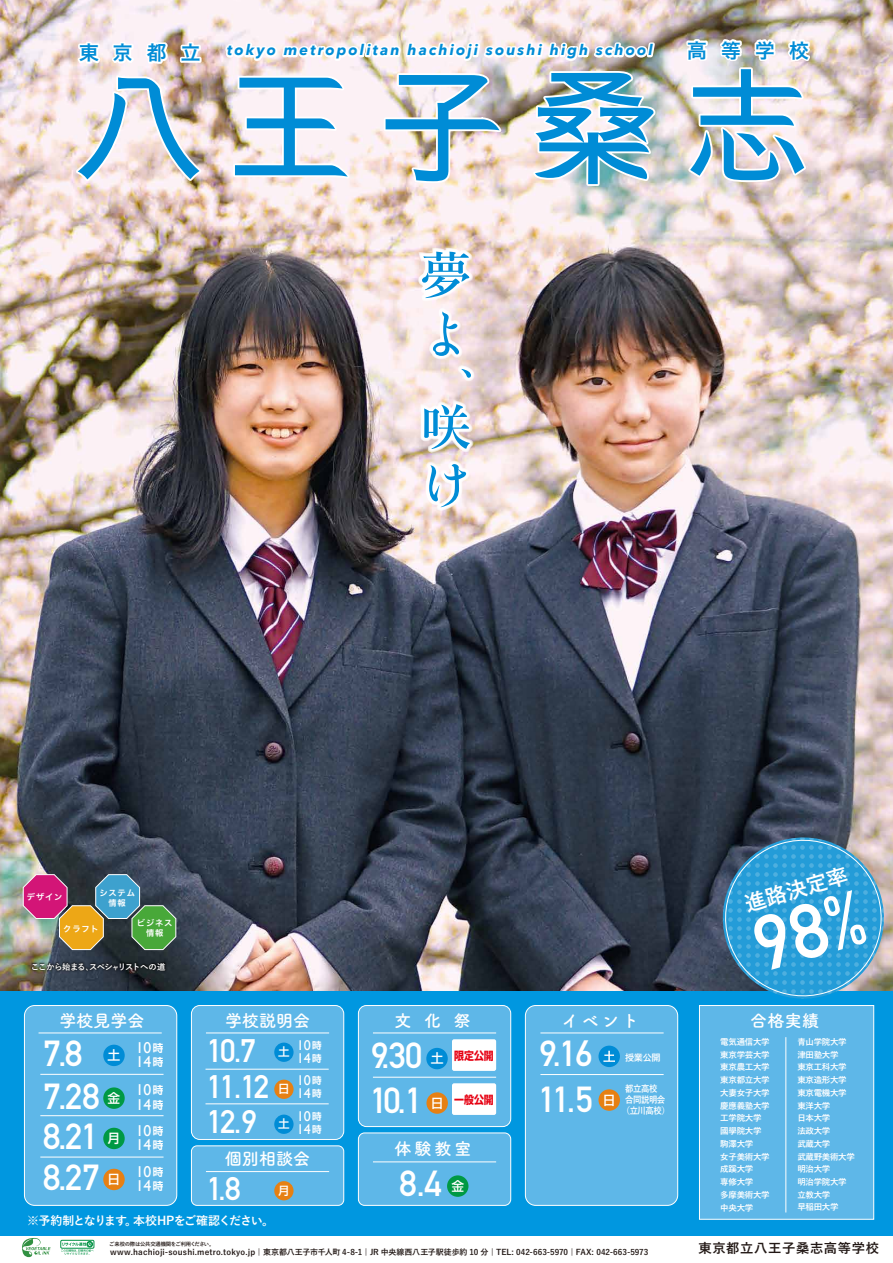
<style>
.page{position:relative;width:893px;height:1263px;background:#fff}
.page>*{position:absolute;margin:0;border:0;box-sizing:border-box;transform-origin:0 0}
.t1{font:700 35.7px/46px "DIN Alternate";letter-spacing:-.035em;color:#fff}
.t2{font:700 32.17px/35.6px "DIN Alternate";letter-spacing:-.08em;color:#fff}
.t3{font:700 21.23px "Yu Go";color:#fff}
.t4{font:19.73px "Hira Kaku Pro W6";letter-spacing:.72em;color:#008cd6}
.t5{font:17.02px "Tsuku B Rd Gothic Std B";color:#fff}
.t6{font:15.75px/14.4px "Gill Sans";color:#fff;text-align:right}
.t7{font:italic 700 14.77px "Avenir Next";letter-spacing:.14em;color:#008cd6}
.t8{font:14.17px/13px "Gill Sans";color:#fff}
.t9{font:700 13.27px "Yu Go";letter-spacing:.05em;color:#221815}
.t10{font:500 12.75px "Shin Go Pr 6 N";color:#fff}
.t11{font:700 12px "Yu Go";letter-spacing:-.09em;color:#fff}
.t12{font:500 11.48px "Shin Go Pr 6 N";color:#fff}
.t13{font:700 11.25px "UD Shin Go Pr 6 N";color:#e60012;scale:.88 1}
.t14{font:700 9.15px "Yu Go";letter-spacing:-.05em;color:#fff;scale:.91 1}
.t15{font:700 9.15px "Yu Go";letter-spacing:-.05em;color:#fff}
.t16{font:700 8.48px/12.8px "Yu Go";letter-spacing:-.04em;color:#fff}
.t17{font:700 8.4px "Yu Go";letter-spacing:-.065em;color:#fff}
.t18{font:8.25px/10.4px "Hira Kaku Pro W6";letter-spacing:.1em;color:#fff;text-align:center}
.t19{font:700 7.95px "Yu Go";letter-spacing:.01em;color:#221815}
.t20{font:700 5.32px "Yu Go";letter-spacing:-.035em;color:#221815}
.s1{font-size:6.98px}
.s2{font-family:"Shin Go Pr 6 N De";font-weight:700;font-size:9.6px}
.s3{font-family:"Shin Go Pr 6 N De";font-weight:700;font-size:10.65px}
</style>
<div class="page">
<img style="left:0;top:0;width:893px;height:991px">
<div style="left:0;top:991px;width:893px;height:244px;background:#0097e0"></div>
<div style="left:699px;top:1005px;width:175px;height:214px;background:#5eb7e8;border:1px solid #fff"></div>
<div style="left:24px;top:1005px;width:153px;height:200px;background:#5eb7e8;border-radius:10px"></div>
<div style="left:24px;top:1005px;width:153px;height:201px;border:1px solid #fff;border-radius:10px"></div>
<div style="left:191px;top:1005px;width:153px;height:134px;background:#5eb7e8;border-radius:8px"></div>
<div style="left:191px;top:1005px;width:153px;height:135px;border:1px solid #fff;border-radius:8px"></div>
<div style="left:191px;top:1146px;width:153px;height:59px;background:#5eb7e8;border-radius:6px"></div>
<div style="left:191px;top:1145px;width:153px;height:61px;border:1px solid #fff;border-radius:6px"></div>
<div style="left:358px;top:1005px;width:153px;height:121px;background:#5eb7e8;border-radius:8px"></div>
<div style="left:358px;top:1005px;width:153px;height:122px;border:1px solid #fff;border-radius:8px"></div>
<div style="left:358px;top:1133px;width:153px;height:72px;background:#5eb7e8;border-radius:6px"></div>
<div style="left:358px;top:1132px;width:153px;height:74px;border:1px solid #fff;border-radius:6px"></div>
<div style="left:525px;top:1005px;width:153px;height:200px;background:#5eb7e8;border-radius:10px"></div>
<div style="left:525px;top:1005px;width:153px;height:201px;border:1px solid #fff;border-radius:10px"></div>
<hr style="left:206px;top:1032px;width:123px;height:1px;background:#fff">
<hr style="left:206px;top:1171px;width:123px;height:1px;background:#fff">
<hr style="left:39px;top:1032px;width:123px;height:1px;background:#fff">
<hr style="left:373px;top:1032px;width:123px;height:1px;background:#fff">
<hr style="left:540px;top:1032px;width:124px;height:1px;background:#fff">
<div style="left:274px;top:1080px;width:20px;height:19px;background:#e68013;border-radius:50%"></div>
<div style="left:103px;top:1169px;width:22px;height:21px;background:#e68013;border-radius:50%"></div>
<div style="left:274px;top:1114px;width:20px;height:20px;background:#008cd6;border-radius:50%"></div>
<div style="left:274px;top:1181px;width:20px;height:19px;background:#e68013;border-radius:50%"></div>
<div style="left:598px;top:1046px;width:22px;height:21px;background:#008cd6;border-radius:50%"></div>
<svg style="left:603px;top:1051px;width:12px;height:11px"></svg>
<hr style="left:205px;top:1069px;width:124px;height:1px;background:#fff">
<hr style="left:205px;top:1104px;width:124px;height:1px;background:#fff">
<hr style="left:540px;top:1074px;width:124px;height:1px;background:#fff">
<hr style="left:373px;top:1077px;width:123px;height:1px;background:#fff">
<hr style="left:785px;top:1037px;width:1px;height:175px;background:#fff">
<svg style="left:23px;top:874px;width:153px;height:76px;background:#7a7568"></svg>
<img style="left:27px;top:959px;width:142px;height:17px">
<img style="left:30px;top:961px;width:136px;height:12px">
<svg style="left:415px;top:244px;width:72px;height:141px"></svg>
<svg style="left:416px;top:393px;width:60px;height:120px"></svg>
<svg style="left:73px;top:32px;width:97px;height:35px"></svg>
<svg style="left:178px;top:40px;width:25px;height:25px"></svg>
<img style="left:71px;top:73px;width:134px;height:112px">
<img style="left:223px;top:8px;width:436px;height:180px">
<img style="left:684px;top:21px;width:130px;height:164px">
<hr style="left:373px;top:1161px;width:123px;height:1px;background:#fff">
<div style="left:274px;top:1042px;width:20px;height:20px;background:#008cd6;border-radius:50%"></div>
<hr style="left:40px;top:1074px;width:124px;height:1px;background:#fff">
<hr style="left:40px;top:1115px;width:124px;height:1px;background:#fff">
<hr style="left:40px;top:1157px;width:124px;height:1px;background:#fff">
<div style="left:103px;top:1045px;width:22px;height:21px;background:#008cd6;border-radius:50%"></div>
<div style="left:426px;top:1048px;width:22px;height:21px;background:#008cd6;border-radius:50%"></div>
<div style="left:103px;top:1087px;width:22px;height:22px;background:#094;border-radius:50%"></div>
<div style="left:103px;top:1128px;width:22px;height:21px;background:#094;border-radius:50%"></div>
<div style="left:426px;top:1092px;width:22px;height:22px;background:#e68013;border-radius:50%"></div>
<div style="left:598px;top:1089px;width:22px;height:22px;background:#e68013;border-radius:50%"></div>
<svg style="left:22px;top:1238px;width:29px;height:19px"></svg>
<svg style="left:61px;top:1242px;width:33px;height:13px"></svg>
<div style="left:61px;top:1240px;width:33px;height:8px;border:1px solid #009143"></div>
<div style="left:447px;top:1175px;width:21px;height:22px;background:#094;border-radius:50%"></div>
<div style="left:452px;top:1083px;width:44px;height:32px;background:#fff;border-radius:2px"></div>
<div style="left:452px;top:1039px;width:44px;height:32px;background:#fff;border-radius:2px"></div>
<svg style="left:714px;top:828px;width:179px;height:180px;background:#4395c0"></svg>
<h3 class="t4" style="left:79px;top:35px;width:123px">東京都立</h3>
<h3 class="t7" style="left:227px;top:38px;width:427px">tokyo metropolitan hachioji soushi high school</h3>
<h3 class="t4" style="left:687px;top:32px;width:123px">高等学校</h3>
<p class="t18" style="left:27px;top:892px;width:37px">デザイン</p>
<p class="t18" style="left:99px;top:887px;width:37px">システム情報</p>
<h3 class="t3" style="left:742px;top:893px;width:108px;rotate:-16deg">進路決定率</h3>
<p class="t18" style="left:137px;top:917px;width:37px">ビジネス情報</p>
<p class="t17" style="left:31px;top:962px;width:136px">ここから始まる、スペシ<span class="s1">ャ</span>リストへの道</p>
<p class="t18" style="left:63px;top:923px;width:37px">クラフト</p>
<h3 class="t5" style="left:59px;top:1007px;width:87px">学校見学会</h3>
<h3 class="t5" style="left:225px;top:1007px;width:87px">学校説明会</h3>
<h3 class="t5" style="left:394px;top:1007px;width:78px">文化祭</h3>
<h3 class="t5" style="left:562px;top:1007px;width:79px">イベント</h3>
<h1 class="t1" style="left:539px;top:1028px;width:56px">9.16<br>11.5</h1>
<h2 class="t2" style="left:207px;top:1030px;width:63px">10.7<br>11.12<br>12.9</h2>
<h3 class="t8" style="left:297px;top:1038px;width:26px">10<span class="s2">時<br></span>14<span class="s2">時</span></h3>
<h3 class="t8" style="left:297px;top:1073px;width:26px">10<span class="s2">時<br></span>14<span class="s2">時</span></h3>
<h3 class="t8" style="left:297px;top:1110px;width:26px">10<span class="s2">時<br></span>14<span class="s2">時</span></h3>
<h1 class="t1" style="left:43px;top:1028px;width:41px">7.8</h1>
<h3 class="t6" style="left:108px;top:1040px;width:57px">10<span class="s3">時<br></span><sup>土</sup> 14<span class="s3">時</span></h3>
<h3 class="t10" style="left:431px;top:1048px;width:14px">土</h3>
<h1 class="t1" style="left:43px;top:1071px;width:58px">7.28</h1>
<h3 class="t6" style="left:108px;top:1082px;width:57px">10<span class="s3">時<br></span><sup>金</sup> 14<span class="s3">時</span></h3>
<h1 class="t1" style="left:43px;top:1111px;width:57px">8.21</h1>
<h3 class="t6" style="left:108px;top:1123px;width:57px">10<span class="s3">時<br></span><sup>月</sup> 14<span class="s3">時</span></h3>
<h1 class="t1" style="left:43px;top:1152px;width:58px">8.27</h1>
<h3 class="t6" style="left:108px;top:1164px;width:57px">10<span class="s3">時<br></span><sup>日</sup> 14<span class="s3">時</span></h3>
<h1 class="t1" style="left:371px;top:1030px;width:52px">9.30</h1>
<h3 class="t12" style="left:278px;top:1042px;width:13px">土</h3>
<h3 class="t13" style="left:454px;top:1046px;width:46px">限定公開</h3>
<p class="t15" style="left:625px;top:1052px;width:37px">授業公開</p>
<h3 class="t12" style="left:278px;top:1079px;width:13px">日</h3>
<h3 class="t12" style="left:278px;top:1114px;width:13px">土</h3>
<p class="t14" style="left:625px;top:1084px;width:37px">都立高校</p>
<p class="t14" style="left:625px;top:1095px;width:46px">合同説明会</p>
<p class="t14" style="left:622px;top:1106px;width:54px">（立川高校）</p>
<h1 class="t1" style="left:371px;top:1075px;width:54px">10.1</h1>
<h3 class="t13" style="left:454px;top:1090px;width:46px">一般公開</h3>
<h3 class="t10" style="left:431px;top:1092px;width:14px">日</h3>
<h3 class="t10" style="left:603px;top:1089px;width:14px">日</h3>
<h3 class="t5" style="left:394px;top:1136px;width:79px">体験教室</h3>
<h3 class="t5" style="left:225px;top:1145px;width:87px">個別相談会</h3>
<h1 class="t1" style="left:399px;top:1158px;width:44px">8.4</h1>
<h2 class="t2" style="left:207px;top:1168px;width:35px">1.8</h2>
<h3 class="t10" style="left:451px;top:1175px;width:14px">金</h3>
<h3 class="t12" style="left:278px;top:1181px;width:13px">月</h3>
<h3 class="t5" style="left:750px;top:1007px;width:71px">合格実績</h3>
<p class="t16" style="left:720px;top:1035px;width:51px">電気通信大学東京学芸大学東京農工大学東京都立大学大妻女子大学慶應義塾大学工学院大学國學院大学駒澤大学<br>女子美術大学成蹊大学<br>専修大学<br>多摩美術大学中央大学</p>
<p class="t16" style="left:797px;top:1035px;width:59px">青山学院大学津田塾大学<br>東京工科大学東京造形大学東京電機大学東洋大学<br>日本大学<br>法政大学<br>武蔵大学<br>武蔵野美術大学明治大学<br>明治学院大学立教大学<br>早稲田大学</p>
<h3 class="t11" style="left:27px;top:1214px;width:248px">※予約制となります。本校HPをご確認ください。</h3>
<p class="t20" style="left:109px;top:1240px;width:107px">ご来校の際は公共交通機関をご利用ください。</p>
<h3 class="t9" style="left:698px;top:1240px;width:182px">東京都立八王子桑志高等学校</h3>
<p class="t19" style="left:110px;top:1247px;width:540px">www.hachioji-soushi.metro.tokyo.jp | 東京都八王子市千人町 4-8-1 | JR 中央線西八王子駅徒歩約 10 分 | TEL: 042-663-5970 | FAX: 042-663-5973</p>
</div>
